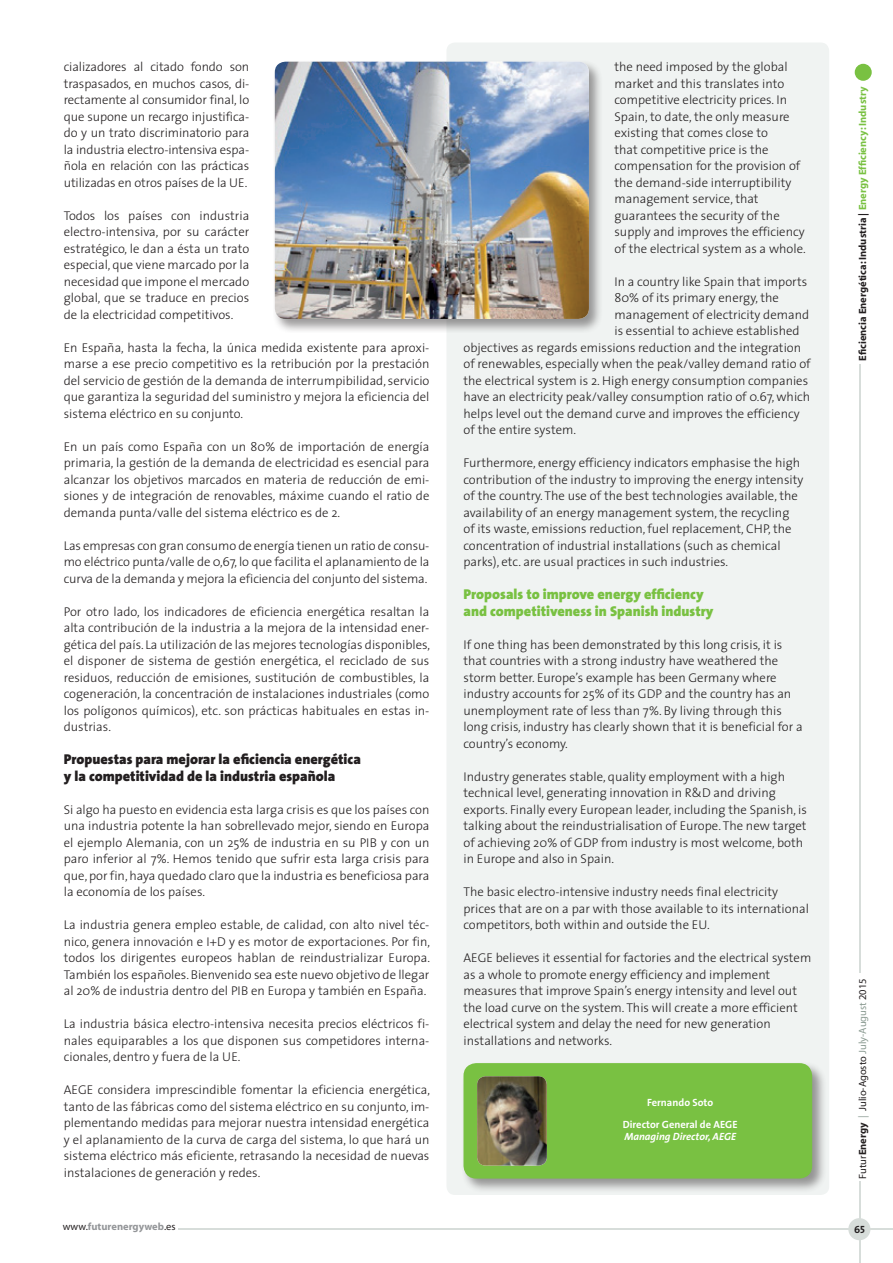
<style>
.page{position:relative;width:893px;height:1263px;background:#fff}
.page>*{position:absolute;margin:0;border:0;box-sizing:border-box;transform-origin:0 0}
.Ladilli_texto_españo{font:900 14.25px "The Sans";color:#231f20}
.Ladillo_Texto{font:900 14.25px "The Sans";color:#79c142}
.Texto{font:300 12.75px/16.5px "The Sans";color:#231f20;text-align:justify}
.Texto_ingles{font:300 12.75px/16.5px "The Sans";color:#231f20}
.t1{font:700 10.5px "Myriad";color:#231f20}
.t2{font:700 10.5px/12.6px "The Sans";color:#fff}
.t3{font:10.5px "Myriad";color:#231f20}
.t4{font:700 10.5px "Myriad";color:#939598}
.t5{font:10.5px "The Sans Bold Caps";color:#231f20}
.s1{font-weight:400;color:#231f20}
.s2{font-style:italic}
.s3{color:#79c142}
.s4{font-weight:700}
.s5{color:#8b9b92}
</style>
<div class="page">
<hr style="left:178px;top:1228px;width:715px;height:2px;background:#d7ddda">
<hr style="left:859px;top:1181px;width:1px;height:82px;background:#d7ddda">
<div style="left:855px;top:64px;width:17px;height:17px;background:#79c142;border-radius:50%"></div>
<hr style="left:859px;top:364px;width:1px;height:609px;background:#d7ddda">
<div style="left:848px;top:1218px;width:22px;height:22px;background:#d7ddda;border-radius:50%"></div>
<div style="left:446px;top:43px;width:383px;height:1152px;background:#f0f3f2;border-radius:9px"></div>
<div style="left:461px;top:1061px;width:366px;height:132px;background:#231f20;opacity:.45"></div>
<div style="left:463px;top:1063px;width:349px;height:115px;background:#79c142;border-radius:13px"></div>
<img style="left:477px;top:1076px;width:70px;height:89px">
<div style="left:272px;top:59px;width:331px;height:274px;background:#231f20;opacity:.45"></div>
<img style="left:275px;top:62px;width:314px;height:257px">
<p class="Texto" style="left:64px;top:58px;width:187px">cializadores al citado fondo son traspasados, en muchos casos, di&shy;rectamente al consumidor final, lo que supone un recargo injustifica&shy;do y un trato discriminatorio para la industria electro-intensiva espa&shy;ñola en relación con las prácticas utilizadas en otros países de la UE.</p>
<p class="Texto" style="left:64px;top:207px;width:187px">Todos los países con industria electro-intensiva, por su carácter estratégico, le dan a ésta un trato especial, que viene marcado por la necesidad que impone el mercado global, que se traduce en precios de la electricidad competitivos.</p>
<p class="Texto" style="left:64px;top:339px;width:367px">En España, hasta la fecha, la única medida existente para aproxi&shy;marse a ese precio competitivo es la retribución por la prestación del servicio de gestión de la demanda de interrumpibilidad, servicio que garantiza la seguridad del suministro y mejora la eficiencia del sistema eléctrico en su conjunto.</p>
<p class="Texto" style="left:64px;top:438px;width:367px">En un país como España con un 80% de importación de energía primaria, la gestión de la demanda de electricidad es esencial para alcanzar los objetivos marcados en materia de reducción de emi&shy;siones y de integración de renovables, máxime cuando el ratio de demanda punta/valle del sistema eléctrico es de 2.</p>
<p class="Texto" style="left:64px;top:537px;width:367px">Las empresas con gran consumo de energía tienen un ratio de consu&shy;mo eléctrico punta/valle de 0,67, lo que facilita el aplanamiento de la curva de la demanda y mejora la eficiencia del conjunto del sistema.</p>
<p class="Texto" style="left:64px;top:603px;width:368px">Por otro lado, los indicadores de eficiencia energética resaltan la alta contribución de la industria a la mejora de la intensidad ener&shy;gética del país. La utilización de las mejores tecnologías disponibles, el disponer de sistema de gestión energética, el reciclado de sus residuos, reducción de emisiones, sustitución de combustibles, la cogeneración, la concentración de instalaciones industriales (como los polígonos químicos), etc. son prácticas habituales en estas in&shy;dustrias.</p>
<p class="Ladilli_texto_españo" style="left:64px;top:747px;width:299px">Propuestas para mejorar la eficiencia energética</p>
<p class="Ladilli_texto_españo" style="left:64px;top:764px;width:273px">y la competitividad de la industria española</p>
<p class="Texto" style="left:64px;top:801px;width:367px">Si algo ha puesto en evidencia esta larga crisis es que los países con una industria potente la han sobrellevado mejor, siendo en Europa el ejemplo Alemania, con un 25% de industria en su PIB y con un paro inferior al 7%. Hemos tenido que sufrir esta larga crisis para que, por fin, haya quedado claro que la industria es beneficiosa para la economía de los países.</p>
<p class="Texto" style="left:64px;top:916px;width:368px">La industria genera empleo estable, de calidad, con alto nivel téc&shy;nico, genera innovación e I+D y es motor de exportaciones. Por fin, todos los dirigentes europeos hablan de reindustrializar Europa.<br>También los españoles. Bienvenido sea este nuevo objetivo de llegar al 20% de industria dentro del PIB en Europa y también en España.</p>
<p class="Texto" style="left:64px;top:1015px;width:367px">La industria básica electro-intensiva necesita precios eléctricos fi&shy;nales equiparables a los que disponen sus competidores interna&shy;cionales, dentro y fuera de la UE.</p>
<p class="Texto" style="left:64px;top:1081px;width:368px">AEGE considera imprescindible fomentar la eficiencia energética, tanto de las fábricas como del sistema eléctrico en su conjunto, im&shy;plementando medidas para mejorar nuestra intensidad energética y el aplanamiento de la curva de carga del sistema, lo que hará un sistema eléctrico más eficiente, retrasando la necesidad de nuevas instalaciones de generación y redes.</p>
<p class="t4" style="left:63px;top:1220px;width:114px"><span class="s1">www.</span>futurenergyweb<span class="s1">.es</span></p>
<p class="Texto_ingles" style="left:614px;top:58px;width:193px">the need imposed by the global market and this translates into competitive electricity prices. In<br>Spain, to date, the only measure existing that comes close to<br>that competitive price is the compensation for the provision of the demand-side interruptibility management service, that guarantees the security of the supply and improves the efficiency of the electrical system as a whole.</p>
<p class="Texto_ingles" style="left:614px;top:273px;width:194px">In a country like Spain that imports</p>
<p class="Texto_ingles" style="left:614px;top:289px;width:166px">80% of its primary energy, the</p>
<p class="Texto_ingles" style="left:614px;top:306px;width:196px">management of electricity demand</p>
<p class="Texto_ingles" style="left:614px;top:322px;width:187px">is essential to achieve established</p>
<p class="Texto_ingles" style="left:463px;top:339px;width:339px">objectives as regards emissions reduction and the integration</p>
<p class="Texto_ingles" style="left:463px;top:355px;width:349px">of renewables, especially when the peak/valley demand ratio of</p>
<p class="Texto_ingles" style="left:463px;top:372px;width:346px">the electrical system is 2. High energy consumption companies</p>
<p class="Texto_ingles" style="left:463px;top:388px;width:348px">have an electricity peak/valley consumption ratio of 0.67, which</p>
<p class="Texto_ingles" style="left:463px;top:405px;width:338px">helps level out the demand curve and improves the efficiency</p>
<p class="Texto_ingles" style="left:463px;top:421px;width:114px">of the entire system.</p>
<p class="Texto_ingles" style="left:463px;top:454px;width:341px">Furthermore, energy efficiency indicators emphasise the high contribution of the industry to improving the energy intensity of the country. The use of the best technologies available, the availability of an energy management system, the recycling of its waste, emissions reduction, fuel replacement, CHP, the concentration of industrial installations (such as chemical parks), etc. are usual practices in such industries.</p>
<p class="Ladillo_Texto" style="left:463px;top:582px;width:242px">Proposals to improve energy efficiency</p>
<p class="Ladillo_Texto" style="left:463px;top:599px;width:251px">and competitiveness in Spanish industry</p>
<p class="Texto_ingles" style="left:463px;top:636px;width:341px">If one thing has been demonstrated by this long crisis, it is that countries with a strong industry have weathered the storm better. Europe’s example has been Germany where industry accounts for 25% of its GDP and the country has an unemployment rate of less than 7%. By living through this long crisis, industry has clearly shown that it is beneficial for a country’s economy.</p>
<p class="Texto_ingles" style="left:463px;top:768px;width:345px">Industry generates stable, quality employment with a high technical level, generating innovation in R&amp;D and driving exports. Finally every European leader, including the Spanish, is talking about the reindustrialisation of Europe. The new target of achieving 20% of GDP from industry is most welcome, both in Europe and also in Spain.</p>
<p class="Texto_ingles" style="left:463px;top:883px;width:347px">The basic electro-intensive industry needs final electricity prices that are on a par with those available to its international competitors, both within and outside the EU.</p>
<p class="Texto_ingles" style="left:463px;top:949px;width:349px">AEGE believes it essential for factories and the electrical system as a whole to promote energy efficiency and implement measures that improve Spain’s energy intensity and level out the load curve on the system. This will create a more efficient electrical system and delay the need for new generation installations and networks.</p>
<p class="t2" style="left:647px;top:1096px;width:68px">Fernando Soto</p>
<p class="t2" style="left:623px;top:1117px;width:116px">Director General de AEGE<br><span class="s2">Managing Director, AEGE</span></p>
<p class="t1" style="left:857px;top:361px;width:276px;rotate:-90deg">Eficiencia Energética: Industria | <span class="s3">Energy Efficiency: Industry</span></p>
<p class="t3" style="left:857px;top:1178px;width:202px;rotate:-90deg">Futur<span class="s4">Energy</span> <span class="s5">|</span> Julio-Agosto <span class="s5">July-August</span> 2015</p>
<p class="t5" style="left:854px;top:1220px;width:12px">65</p>
</div>
